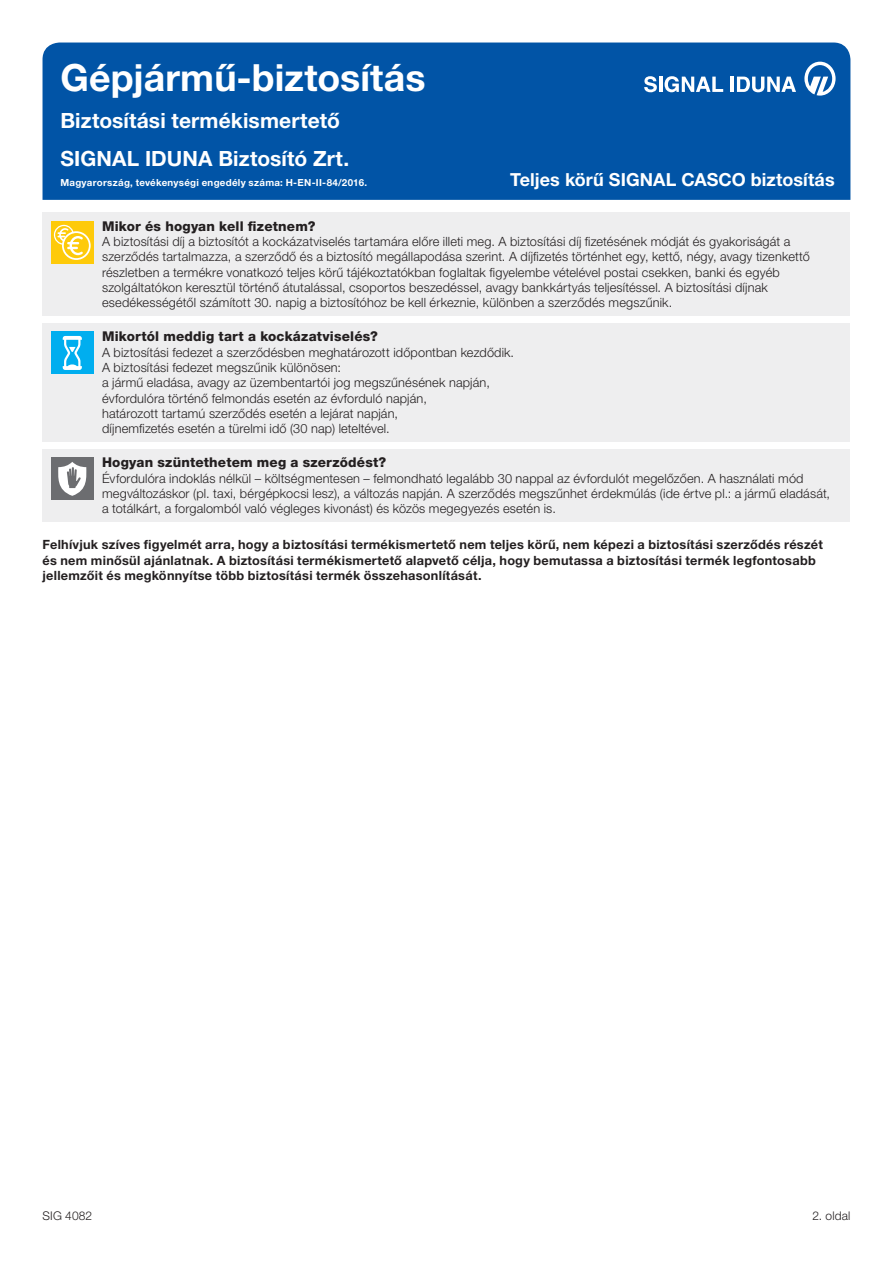
<style>
.page{position:relative;width:893px;height:1263px;background:#fff}
.page>*{position:absolute;margin:0;border:0;box-sizing:border-box;transform-origin:0 0}
.t1{font:700 37.5px "Helvetica Neue LT Std";letter-spacing:.005em;color:#fff}
.t2{font:700 21px "Helvetica Neue LT Std";letter-spacing:.005em;color:#fff}
.t3{font:700 18px "Helvetica Neue LT Std";letter-spacing:.005em;color:#fff}
.t4{font:800 13.5px "Helvetica Neue LT Std";letter-spacing:.015em;color:#231f20}
.t5{font:300 12.75px/15.3px "Helvetica Neue LT Std";letter-spacing:.015em;color:#231f20}
.t6{font:700 12.75px/15.3px "Helvetica Neue LT Std";letter-spacing:.02em;color:#231f20}
.t7{font:300 12px "Helvetica Neue LT Std";letter-spacing:.015em;color:#231f20}
.t8{font:700 9.75px "Helvetica Neue LT Std";letter-spacing:.03em;color:#fff}
</style>
<div class="page">
<div style="left:43px;top:449px;width:807px;height:73px;background:#eeeeef"></div>
<div style="left:51px;top:458px;width:43px;height:42px;background:#6c6d70"></div>
<svg style="left:58px;top:462px;width:29px;height:34px"></svg>
<div style="left:43px;top:323px;width:807px;height:119px;background:#eeeeef"></div>
<div style="left:51px;top:332px;width:43px;height:42px;background:#00aeef"></div>
<svg style="left:63px;top:336px;width:19px;height:34px"></svg>
<div style="left:43px;top:43px;width:807px;height:157px;background:#0154a6"></div>
<svg style="left:644px;top:76px;width:13px;height:16px"></svg>
<hr style="left:659px;top:77px;width:3px;height:15px;background:#fff">
<svg style="left:664px;top:76px;width:59px;height:16px"></svg>
<hr style="left:730px;top:77px;width:4px;height:15px;background:#fff">
<svg style="left:737px;top:77px;width:59px;height:15px"></svg>
<svg style="left:804px;top:62px;width:32px;height:34px"></svg>
<div style="left:43px;top:213px;width:807px;height:103px;background:#eeeeef"></div>
<div style="left:51px;top:221px;width:43px;height:43px;background:#feca0a"></div>
<svg style="left:54px;top:225px;width:37px;height:35px"></svg>
<p class="t1" style="left:60px;top:54px;width:367px">Gépjármű-biztosítás</p>
<p class="t2" style="left:60px;top:108px;width:281px">Biztosítási termékismertető</p>
<p class="t2" style="left:60px;top:145px;width:290px">SIGNAL IDUNA Biztosító Zrt.</p>
<p class="t8" style="left:60px;top:176px;width:308px">Magyarország, tevékenységi engedély száma: H-EN-II-84/2016.</p>
<p class="t3" style="left:510px;top:168px;width:326px">Teljes körű SIGNAL CASCO biztosítás</p>
<p class="t4" style="left:102px;top:218px;width:215px">Mikor és hogyan kell fizetnem?</p>
<p class="t5" style="left:102px;top:234px;width:709px">A biztosítási díj a biztosítót a kockázatviselés tartamára előre illeti meg. A biztosítási díj fizetésének módját és gyakoriságát a szerződés tartalmazza, a szerződő és a biztosító megállapodása szerint. A díjfizetés történhet egy, kettő, négy, avagy tizenkettő részletben a termékre vonatkozó teljes körű tájékoztatókban foglaltak figyelembe vételével postai csekken, banki és egyéb szolgáltatókon keresztül történő átutalással, csoportos beszedéssel, avagy bankkártyás teljesítéssel. A biztosítási díjnak esedékességétől számított 30. napig a biztosítóhoz be kell érkeznie, különben a szerződés megszűnik.</p>
<p class="t4" style="left:102px;top:328px;width:277px">Mikortól meddig tart a kockázatviselés?</p>
<p class="t5" style="left:102px;top:344px;width:414px">A biztosítási fedezet a szerződésben meghatározott időpontban kezdődik.</p>
<p class="t5" style="left:102px;top:359px;width:241px">A biztosítási fedezet megszűnik különösen:</p>
<p class="t5" style="left:102px;top:375px;width:389px">a jármű eladása, avagy az üzembentartói jog megszűnésének napján,</p>
<p class="t5" style="left:102px;top:390px;width:326px">évfordulóra történő felmondás esetén az évforduló napján,</p>
<p class="t5" style="left:102px;top:405px;width:298px">határozott tartamú szerződés esetén a lejárat napján,</p>
<p class="t5" style="left:102px;top:421px;width:289px">díjnemfizetés esetén a türelmi idő (30 nap) leteltével.</p>
<p class="t4" style="left:102px;top:454px;width:286px">Hogyan szüntethetem meg a szerződést?</p>
<p class="t5" style="left:102px;top:470px;width:730px">Évfordulóra indoklás nélkül – költségmentesen – felmondható legalább 30 nappal az évfordulót megelőzően. A használati mód megváltozáskor (pl. taxi, bérgépkocsi lesz), a változás napján. A szerződés megszűnhet érdekmúlás (ide értve pl.: a jármű eladását, a totálkárt, a forgalomból való végleges kivonást) és közös megegyezés esetén is.</p>
<p class="t6" style="left:43px;top:537px;width:782px">Felhívjuk szíves figyelmét arra, hogy a biztosítási termékismertető nem teljes körű, nem képezi a biztosítási szerződés részét és nem minősül ajánlatnak. A biztosítási termékismertető alapvető célja, hogy bemutassa a biztosítási termék legfontosabb jellemzőit és megkönnyítse több biztosítási termék összehasonlítását.</p>
<p class="t7" style="left:43px;top:1209px;width:51px">SIG 4082</p>
<p class="t7" style="left:812px;top:1209px;width:39px">2. oldal</p>
</div>
